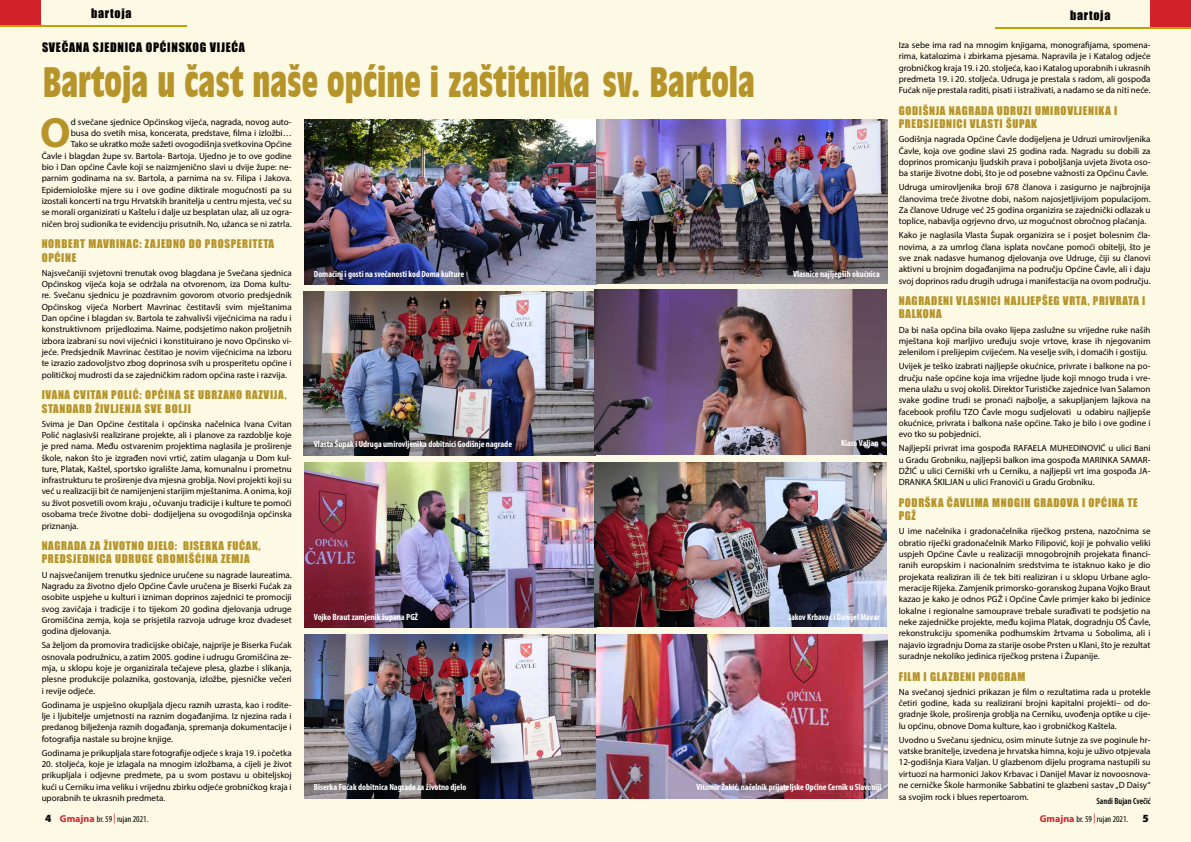
<style>
.page{position:relative;width:1191px;height:842px;background:#fcf9e5}
.page>*{position:absolute;margin:0;border:0;box-sizing:border-box;transform-origin:0 0}
.t1{font:700 42.5px "Myriad Pro";color:#b69429}
.t2{font:700 condensed 39.7px "Incised 901 BT";color:#b69429}
.t3{font:12px "Impact";letter-spacing:.06em;color:#000}
.t4{font:11px/13.2px "Impact";letter-spacing:.06em;color:#b69429}
.t5{font:900 11px "Myriad Pro";color:#000}
.t6{font:9px/11.3px "Myriad Pro";color:#000;text-align:justify}
.t7{font:700 condensed 9px "Myriad Pro";color:#fff}
.t8{font:condensed 9px "Myriad Pro";color:#000}
.t9{font:600 condensed 9px "Myriad Pro";color:#000}
.s1{font-weight:900;font-stretch:normal;font-size:11px}
.s2{font-weight:700;font-stretch:normal;font-size:10px;color:#d2232a}
.s3{font-size:10px;color:#d2232a}
</style>
<div class="page">
<div style="left:1150px;top:0;width:41px;height:28px;background:#d2232a"></div>
<div style="left:0;top:0;width:41px;height:26px;background:#d2232a"></div>
<hr style="left:0;top:25px;width:186px;height:2px;background:#c79f00">
<hr style="left:996px;top:27px;width:195px;height:2px;background:#c79f00">
<img style="left:304px;top:463px;width:582px;height:164px">
<img style="left:304px;top:120px;width:583px;height:164px">
<img style="left:304px;top:290px;width:583px;height:165px">
<img style="left:304px;top:634px;width:583px;height:164px">
<h3 class="t3" style="left:91px;top:4px;width:42px">bartoja</h3>
<h3 class="t3" style="left:1070px;top:6px;width:42px">bartoja</h3>
<h3 class="t3" style="left:42px;top:38px;width:204px">SVEČANA SJEDNICA OPĆINSKOG VIJEĆA</h3>
<p class="t6" style="left:898px;top:39px;width:253px">Iza sebe ima rad na mnogim knjigama, monografijama, spomena&shy;rima, katalozima i zbirkama pjesama. Napravila je i Katalog odjeće grobničkog kraja 19. i 20. stoljeća, kao i Katalog uporabnih i ukrasnih predmeta 19. i 20. stoljeća. Udruga je prestala s radom, ali gospođa Fućak nije prestala raditi, pisati i istraživati, a nadamo se da niti neće.</p>
<p class="t4" style="left:898px;top:104px;width:220px">GODIŠNJA NAGRADA UDRUZI UMIROVLJENIKA I<br>PREDSJEDNICI VLASTI ŠUPAK</p>
<p class="t6" style="left:898px;top:133px;width:253px">Godišnja nagrada Općine Čavle dodijeljena je Udruzi umirovljenika Čavle, koja ove godine slavi 25 godina rada. Nagradu su dobili za doprinos promicanju ljudskih prava i poboljšanja uvjeta života oso&shy;ba starije životne dobi, što je od posebne važnosti za Općinu Čavle.</p>
<p class="t6" style="left:898px;top:182px;width:253px">Udruga umirovljenika broji 678 članova i zasigurno je najbrojnija članovima treće životne dobi, našom najosjetljivijom populacijom.<br>Za članove Udruge već 25 godina organizira se zajednički odlazak u toplice, nabavlja ogrjevno drvo, uz mogućnost obročnog plaćanja.</p>
<p class="t6" style="left:898px;top:230px;width:253px">Kako je naglasila Vlasta Šupak organizira se i posjet bolesnim čla&shy;novima, a za umrlog člana isplata novčane pomoći obitelji, što je sve znak nadasve humanog djelovanja ove Udruge, čiji su članovi aktivni u brojnim događanjima na području Općine Čavle, ali i daju svoj doprinos radu drugih udruga i manifestacija na ovom području.</p>
<p class="t4" style="left:898px;top:294px;width:248px">NAGRAĐENI VLASNICI NAJLJEPŠEG VRTA, PRIVRATA I<br>BALKONA</p>
<p class="t6" style="left:898px;top:324px;width:253px">Da bi naša općina bila ovako lijepa zaslužne su vrijedne ruke naših mještana koji marljivo uređuju svoje vrtove, krase ih njegovanim zelenilom i prelijepim cvijećem. Na veselje svih, i domaćih i gostiju.</p>
<p class="t6" style="left:898px;top:361px;width:253px">Uvijek je teško izabrati najljepše okućnice, privrate i balkone na po&shy;dručju naše općine koja ima vrijedne ljude koji mnogo truda i vre&shy;mena ulažu u svoj okoliš. Direktor Turističke zajednice Ivan Salamon svake godine trudi se pronaći najbolje, a sakupljanjem lajkova na facebook profilu TZO Čavle mogu sudjelovati u odabiru najljepše okućnice, privrata i balkona naše općine. Tako je bilo i ove godine i evo tko su pobjednici.</p>
<p class="t6" style="left:898px;top:442px;width:253px">Najljepši privrat ima gospođa RAFAELA MUHEDINOVIĆ u ulici Bani u Gradu Grobniku, najljepši balkon ima gospođa MARINKA SAMAR-DŽIĆ u ulici Cerniški vrh u Cerniku, a najljepši vrt ima gospođa JA-DRANKA ŠKILJAN u ulici Franovići u Gradu Grobniku.</p>
<p class="t4" style="left:898px;top:496px;width:240px">PODRŠKA ČAVLIMA MNOGIH GRADOVA I OPĆINA TE<br>PGŽ</p>
<p class="t6" style="left:898px;top:526px;width:253px">U ime načelnika i gradonačelnika riječkog prstena, nazočnima se obratio riječki gradonačelnik Marko Filipović, koji je pohvalio veliki uspjeh Općine Čavle u realizaciji mnogobrojnih projekata financi&shy;ranih europskim i nacionalnim sredstvima te istaknuo kako je dio projekata realiziran ili će tek biti realiziran i u sklopu Urbane aglo&shy;meracije Rijeka. Zamjenik primorsko-goranskog župana Vojko Braut kazao je kako je odnos PGŽ i Općine Čavle primjer kako bi jedinice lokalne i regionalne samouprave trebale surađivati te podsjetio na neke zajedničke projekte, među kojima Platak, dogradnju OŠ Čavle, rekonstrukciju spomenika podhumskim žrtvama u Sobolima, ali i najavio izgradnju Doma za starije osobe Prsten u Klani, što je rezultat suradnje nekoliko jedinica riječkog prstena i Županije.</p>
<p class="t4" style="left:898px;top:669px;width:128px">FILM I GLAZBENI PROGRAM</p>
<p class="t6" style="left:898px;top:686px;width:253px">Na svečanoj sjednici prikazan je film o rezultatima rada u protekle četiri godine, kada su realizirani brojni kapitalni projekti– od do&shy;gradnje škole, proširenja groblja na Cerniku, uvođenja optike u cije&shy;lu općinu, obnove Doma kulture, kao i grobničkog Kaštela.</p>
<p class="t6" style="left:898px;top:734px;width:253px">Uvodno u Svečanu sjednicu, osim minute šutnje za sve poginule hr&shy;vatske branitelje, izvedena je hrvatska himna, koju je uživo otpjevala 12-godišnja Kiara Valjan. U glazbenom dijelu programa nastupili su virtuozi na harmonici Jakov Krbavac i Danijel Mavar iz novoosnova&shy;ne cerničke Škole harmonike Sabbatini te glazbeni sastav „D Daisy“ sa svojim rock i blues repertoarom.</p>
<h2 class="t2" style="left:43px;top:58px;width:713px">Bartoja u čast naše općine i zaštitnika sv. Bartola</h2>
<h1 class="t1" style="left:40px;top:105px;width:32px">O</h1>
<p class="t6" style="left:42px;top:116px;width:252px;text-align:right">d svečane sjednice Općinskog vijeća, nagrada, novog auto-<br>busa do svetih misa, koncerata, predstave, filma i izložbi…<br>Tako se ukratko može sažeti ovogodišnja svetkovina Općine<br>Čavle i blagdan župe sv. Bartola- Bartoja. Ujedno je to ove godine bio i Dan općine Čavle koji se naizmjenično slavi u dvije župe: ne&shy;parnim godinama na sv. Bartola, a parnima na sv. Filipa i Jakova.<br>Epidemiološke mjere su i ove godine diktirale mogućnosti pa su izostali koncerti na trgu Hrvatskih branitelja u centru mjesta, već su se morali organizirati u Kaštelu i dalje uz besplatan ulaz, ali uz ogra&shy;ničen broj sudionika te evidenciju prisutnih. No, užanca se ni zatrla.</p>
<p class="t4" style="left:42px;top:237px;width:234px">NORBERT MAVRINAC: ZAJEDNO DO PROSPERITETA<br>OPĆINE</p>
<p class="t6" style="left:42px;top:267px;width:251px">Najsvečaniji svjetovni trenutak ovog blagdana je Svečana sjednica Općinskog vijeća koja se održala na otvorenom, iza Doma kultu&shy;re. Svečanu sjednicu je pozdravnim govorom otvorio predsjednik Općinskog vijeća Norbert Mavrinac čestitavši svim mještanima Dan općine i blagdan sv. Bartola te zahvalivši vijećnicima na radu i konstruktivnom prijedlozima. Naime, podsjetimo nakon proljetnih izbora izabrani su novi vijećnici i konstituirano je novo Općinsko vi&shy;jeće. Predsjednik Mavrinac čestitao je novim vijećnicima na izboru te izrazio zadovoljstvo zbog doprinosa svih u prosperitetu općine i političkoj mudrosti da se zajedničkim radom općina raste i razvija.</p>
<p class="t4" style="left:42px;top:388px;width:246px">IVANA CVITAN POLIĆ: OPĆINA SE UBRZANO RAZVIJA,<br>STANDARD ŽIVLJENJA SVE BOLJI</p>
<p class="t6" style="left:42px;top:418px;width:252px">Svima je Dan Općine čestitala i općinska načelnica Ivana Cvitan Polić naglasivši realizirane projekte, ali i planove za razdoblje koje je pred nama. Među ostvarenim projektima naglasila je proširenje škole, nakon što je izgrađen novi vrtić, zatim ulaganja u Dom kul&shy;ture, Platak, Kaštel, sportsko igralište Jama, komunalnu i prometnu infrastrukturu te proširenje dva mjesna groblja. Novi projekti koji su već u realizaciji bit će namijenjeni starijim mještanima. A onima, koji su život posvetili ovom kraju , očuvanju tradicije i kulture te pomoći osobama treće životne dobi- dodijeljena su ovogodišnja općinska priznanja.</p>
<p class="t4" style="left:42px;top:539px;width:221px">NAGRADA ZA ŽIVOTNO DJELO: BISERKA FUĆAK,<br>PREDSJEDNICA UDRUGE GROMIŠĆINA ZEMJA</p>
<p class="t6" style="left:42px;top:569px;width:251px">U najsvečanijem trenutku sjednice uručene su nagrade laureatima.<br>Nagradu za životno djelo Općine Čavle uručena je Biserki Fućak za osobite uspjehe u kulturi i izniman doprinos zajednici te promociji svog zavičaja i tradicije i to tijekom 20 godina djelovanja udruge Gromišćina zemja, koja se prisjetila razvoja udruge kroz dvadeset godina djelovanja.</p>
<p class="t6" style="left:42px;top:639px;width:251px">Sa željom da promovira tradicijske običaje, najprije je Biserka Fućak osnovala podružnicu, a zatim 2005. godine i udrugu Gromišćina ze&shy;mja, u sklopu koje je organizirala tečajeve plesa, glazbe i slikanja, plesne produkcije polaznika, gostovanja, izložbe, pjesničke večeri i revije odjeće.</p>
<p class="t6" style="left:42px;top:699px;width:251px">Godinama je uspješno okupljala djecu raznih uzrasta, kao i rodite&shy;lje i ljubitelje umjetnosti na raznim događanjima. Iz njezina rada i predanog bilježenja raznih događanja, spremanja dokumentacije i fotografija nastale su brojne knjige.</p>
<p class="t6" style="left:42px;top:747px;width:251px">Godinama je prikupljala stare fotografije odjeće s kraja 19. i početka</p>
<p class="t6" style="left:42px;top:758px;width:251px">20. stoljeća, koje je izlagala na mnogim izložbama, a cijeli je život prikupljala i odjevne predmete, pa u svom postavu u obiteljskoj kući u Cerniku ima veliku i vrijednu zbirku odjeće grobničkog kraja i uporabnih te ukrasnih predmeta.</p>
<p class="t7" style="left:314px;top:268px;width:152px">Domaćini i gosti na svečanosti kod Doma kulture</p>
<p class="t7" style="left:793px;top:269px;width:88px">Vlasnice najljepših okućnica</p>
<p class="t7" style="left:314px;top:438px;width:200px">Vlasta Šupak i Udruga umirovljenika dobitnici Godišnje nagrade</p>
<p class="t7" style="left:841px;top:438px;width:39px">Kiara Valjan</p>
<p class="t7" style="left:314px;top:611px;width:106px">Vojko Braut zamjenik župana PGŽ</p>
<p class="t7" style="left:788px;top:611px;width:93px">Jakov Krbavac i Danijel Mavar</p>
<p class="t7" style="left:314px;top:781px;width:154px">Biserka Fućak dobitnica Nagrade za životno djelo</p>
<p class="t7" style="left:696px;top:781px;width:187px">Vitomir Žakić, načelnik prijateljske Općine Cernik u Slavoniji</p>
<p class="t9" style="left:1096px;top:795px;width:56px">Sandi Bujan Cvečić</p>
<p class="t8" style="left:45px;top:813px;width:105px"><span class="s1">4</span> <span class="s2">Gmajna</span> br. 59 <span class="s3">|</span> rujan 2021.</p>
<p class="t8" style="left:1039px;top:813px;width:90px"><span class="s2">Gmajna</span> br. 59 <span class="s3">|</span> rujan 2021.</p>
<p class="t5" style="left:1142px;top:811px;width:8px">5</p>
</div>
